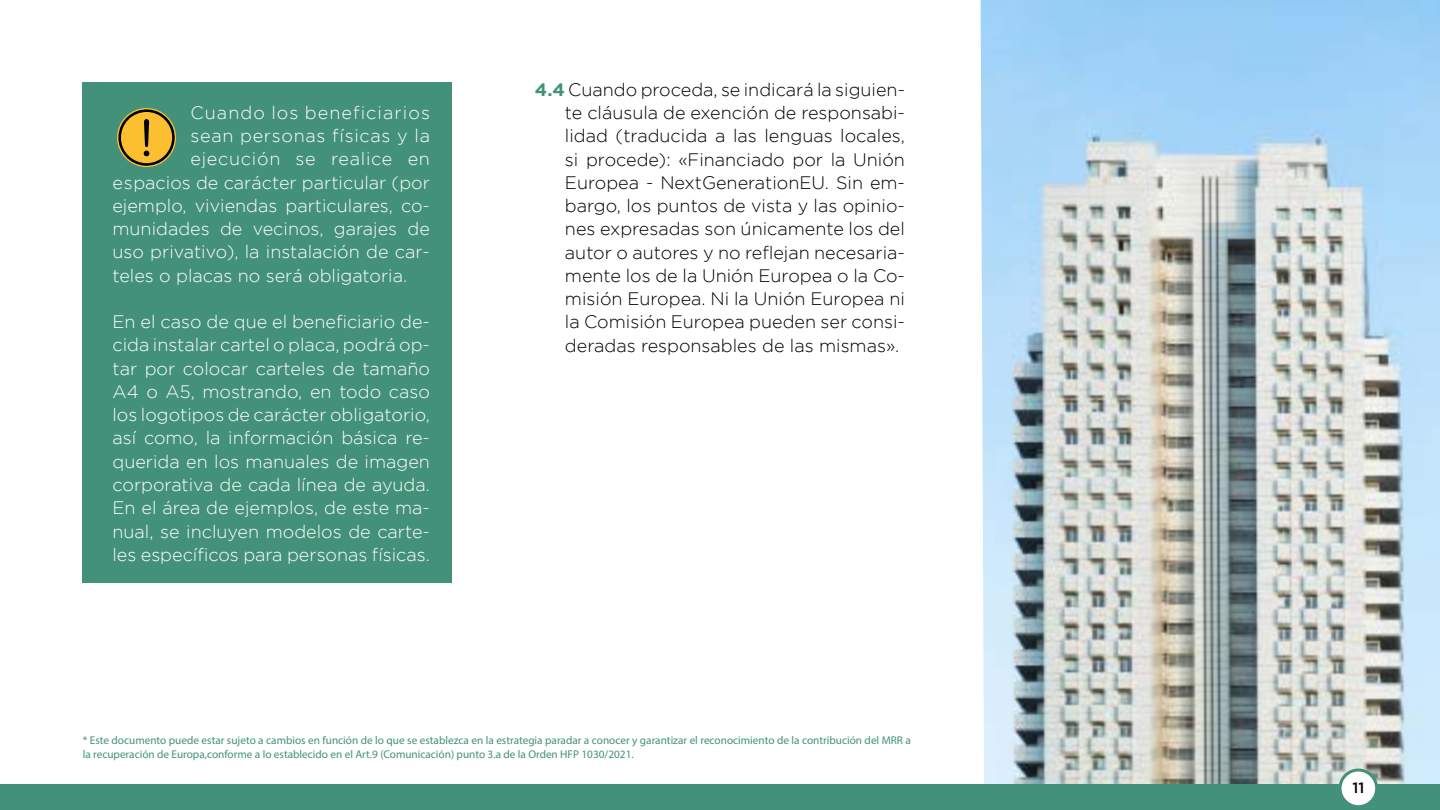
<style>
.page{position:relative;width:1440px;height:810px;background:#fff}
.page>*{position:absolute;margin:0;border:0;box-sizing:border-box;transform-origin:0 0}
.t1{font:300 18px/23.2px "Gotham";color:#fff;text-align:justify}
.t2{font:300 18px/23.2px "Gotham";color:#000;text-align:justify}
.t3{font:300 18px "Gotham";letter-spacing:.04em;color:#fff}
.t4{font:300 18px "Gotham";letter-spacing:.06em;color:#fff}
.t5{font:500 15px "Gotham";color:#000}
.t6{font:11.25px/14.2px "Myriad Pro";color:#429178}
.s1{font-weight:700;color:#429178}
</style>
<div class="page">
<div style="left:83px;top:82px;width:369px;height:502px;background:#429178"></div>
<img style="left:981px;top:0;width:459px;height:784px">
<svg style="left:118px;top:108px;width:58px;height:59px"></svg>
<div style="left:0;top:784px;width:1440px;height:26px;background:#429178"></div>
<div style="left:1340px;top:770px;width:37px;height:37px;background:#fff;border-radius:50%"></div>
<div style="left:1339px;top:769px;width:39px;height:39px;border:3px solid #429178;border-radius:50%"></div>
<p class="t4" style="left:190px;top:103px;width:241px">Cuando los beneficiarios</p>
<p class="t3" style="left:190px;top:126px;width:241px">sean personas físicas y la</p>
<p class="t3" style="left:190px;top:149px;width:241px">ejecución se realice en</p>
<p class="t1" style="left:112px;top:170px;width:319px">espacios de carácter particular (por</p>
<p class="t1" style="left:112px;top:194px;width:319px">ejemplo, viviendas particulares, co-</p>
<p class="t1" style="left:112px;top:217px;width:319px">munidades de vecinos, garajes de</p>
<p class="t1" style="left:112px;top:240px;width:319px">uso privativo), la instalación de car-</p>
<p class="t1" style="left:112px;top:263px;width:296px">teles o placas no será obligatoria.</p>
<p class="t1" style="left:112px;top:310px;width:319px">En el caso de que el beneficiario de&shy;cida instalar cartel o placa, podrá op&shy;tar por colocar carteles de tamaño A4 o A5, mostrando, en todo caso los logotipos de carácter obligatorio, así como, la información básica re&shy;querida en los manuales de imagen corporativa de cada línea de ayuda.<br>En el área de ejemplos, de este ma&shy;nual, se incluyen modelos de carte&shy;les específicos para personas físicas.</p>
<p class="t2" style="left:565px;top:78px;width:342px;text-indent:-30px"><span class="s1">4.4</span> Cuando proceda, se indicará la siguien&shy;te cláusula de exención de responsabi&shy;lidad (traducida a las lenguas locales, si procede): «Financiado por la Unión Europea - NextGenerationEU. Sin em&shy;bargo, los puntos de vista y las opinio&shy;nes expresadas son únicamente los del autor o autores y no reflejan necesaria&shy;mente los de la Unión Europea o la Co&shy;misión Europea. Ni la Unión Europea ni la Comisión Europea pueden ser consi&shy;deradas responsables de las mismas».</p>
<p class="t6" style="left:83px;top:733px;width:830px">* Este documento puede estar sujeto a cambios en función de lo que se establezca en la estrategia paradar a conocer y garantizar el reconocimiento de la contribución del MRR a la recuperación de Europa,conforme a lo establecido en el Art.9 (Comunicación) punto 3.a de la Orden HFP 1030/2021.</p>
<p class="t5" style="left:1352px;top:779px;width:13px">11</p>
</div>
